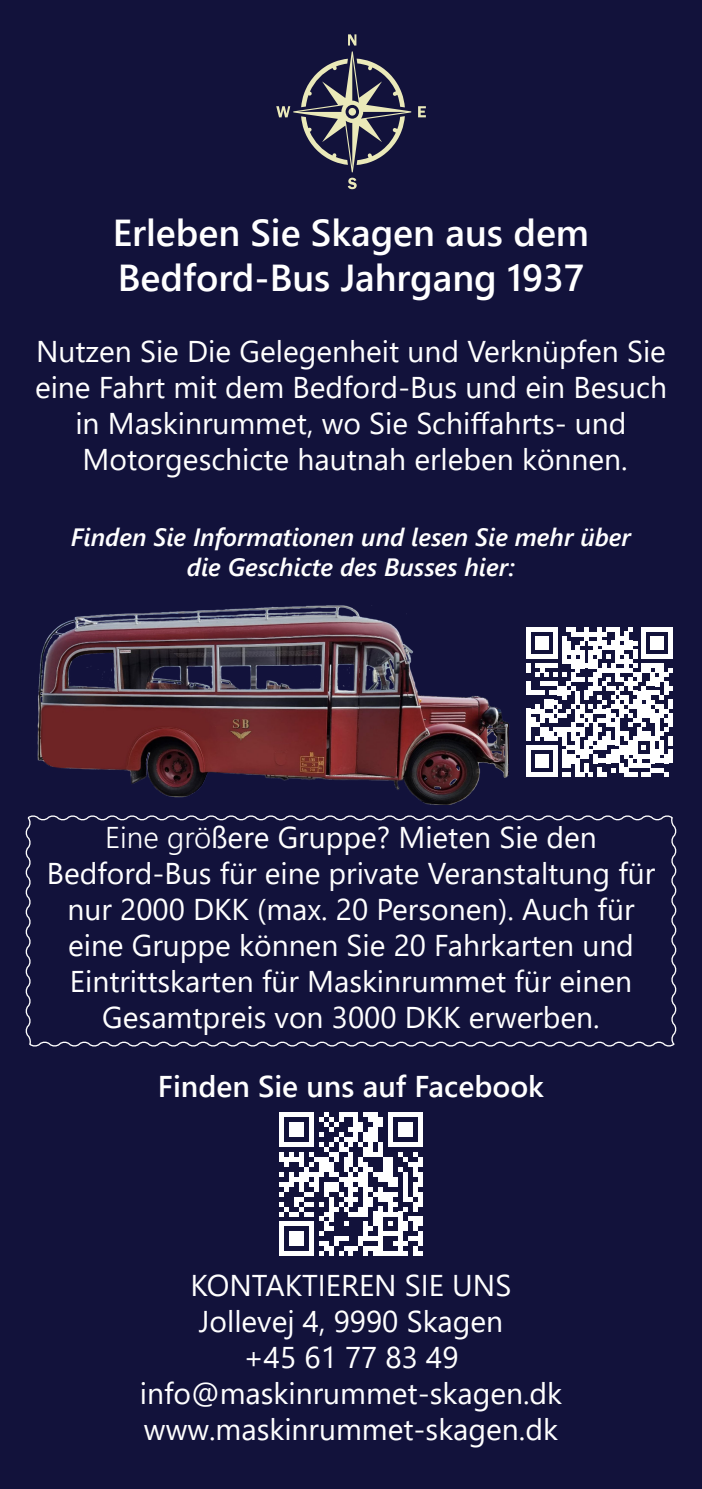
<style>
.page{position:relative;width:702px;height:1489px;background:#fff}
.page>*{position:absolute;margin:0;border:0;box-sizing:border-box;transform-origin:0 0}
.t1{font:600 37.5px/45px "Segoe UI";color:#fff}
.t2{font:30px/36px "Segoe UI";color:#fff;text-align:center}
.t3{font:600 30px "Segoe UI";color:#fff}
.t4{font:italic 600 25px/30px "Segoe UI";color:#fff;text-align:center}
.s1{font-weight:300}
</style>
<div class="page">
<div style="left:0;top:0;width:702px;height:1488px;background:#12123b"></div>
<svg style="left:279px;top:1112px;width:144px;height:144px"></svg>
<svg style="left:348px;top:178px;width:8px;height:11px"></svg>
<svg style="left:418px;top:106px;width:8px;height:11px"></svg>
<svg style="left:276px;top:34px;width:135px;height:138px"></svg>
<div style="left:526px;top:627px;width:5px;height:14px;background:#fff"></div>
<div style="left:526px;top:641px;width:5px;height:18px;background:#fff"></div>
<div style="left:526px;top:663px;width:5px;height:9px;background:#fff"></div>
<div style="left:526px;top:681px;width:5px;height:14px;background:#fff"></div>
<div style="left:526px;top:708px;width:5px;height:19px;background:#fff"></div>
<div style="left:526px;top:727px;width:5px;height:13px;background:#fff"></div>
<div style="left:526px;top:745px;width:5px;height:22px;background:#fff"></div>
<div style="left:526px;top:767px;width:5px;height:9px;background:#fff"></div>
<svg style="left:531px;top:627px;width:141px;height:149px"></svg>
<hr style="left:668px;top:749px;width:4px;height:14px;background:#fff">
<img style="left:37px;top:605px;width:472px;height:199px">
<svg style="left:25px;top:815px;width:652px;height:232px"></svg>
<p class="t1" style="left:113px;top:207px;width:478px">Erleben Sie Skagen aus dem<br>Bedford-Bus Jahrgang 1937</p>
<p class="t2" style="left:35px;top:331px;width:633px">Nutzen Sie Die Gelegenheit und Verknüpfen Sie eine Fahrt mit dem Bedford-Bus und ein Besuch in Maskinrummet, wo Sie Schiffahrts- und Motorgeschicte hautnah erleben können.</p>
<p class="t4" style="left:71px;top:518px;width:561px">Finden Sie Informationen und lesen Sie mehr über die Geschicte des Busses hier:</p>
<p class="t2" style="left:47px;top:816px;width:609px"><span class="s1">Eine grö</span>ßere Gruppe? Mieten Sie den Bedford-Bus für eine private Veranstaltung für nur 2000 DKK (max. 20 Personen). Auch für eine Gruppe können Sie 20 Fahrkarten und Eintrittskarten für Maskinrummet für einen Gesamtpreis von 3000 DKK erwerben.</p>
<p class="t3" style="left:158px;top:1057px;width:387px">Finden Sie uns auf Facebook</p>
<p class="t2" style="left:191px;top:1264px;width:322px">KONTAKTIEREN SIE UNS</p>
<p class="t2" style="left:199px;top:1300px;width:306px">Jollevej 4, 9990 Skagen</p>
<p class="t2" style="left:243px;top:1336px;width:217px">+45 61 77 83 49</p>
<p class="t2" style="left:140px;top:1372px;width:424px;text-align:left">info@maskinrummet-skagen.dk www.maskinrummet-skagen.dk</p>
</div>
